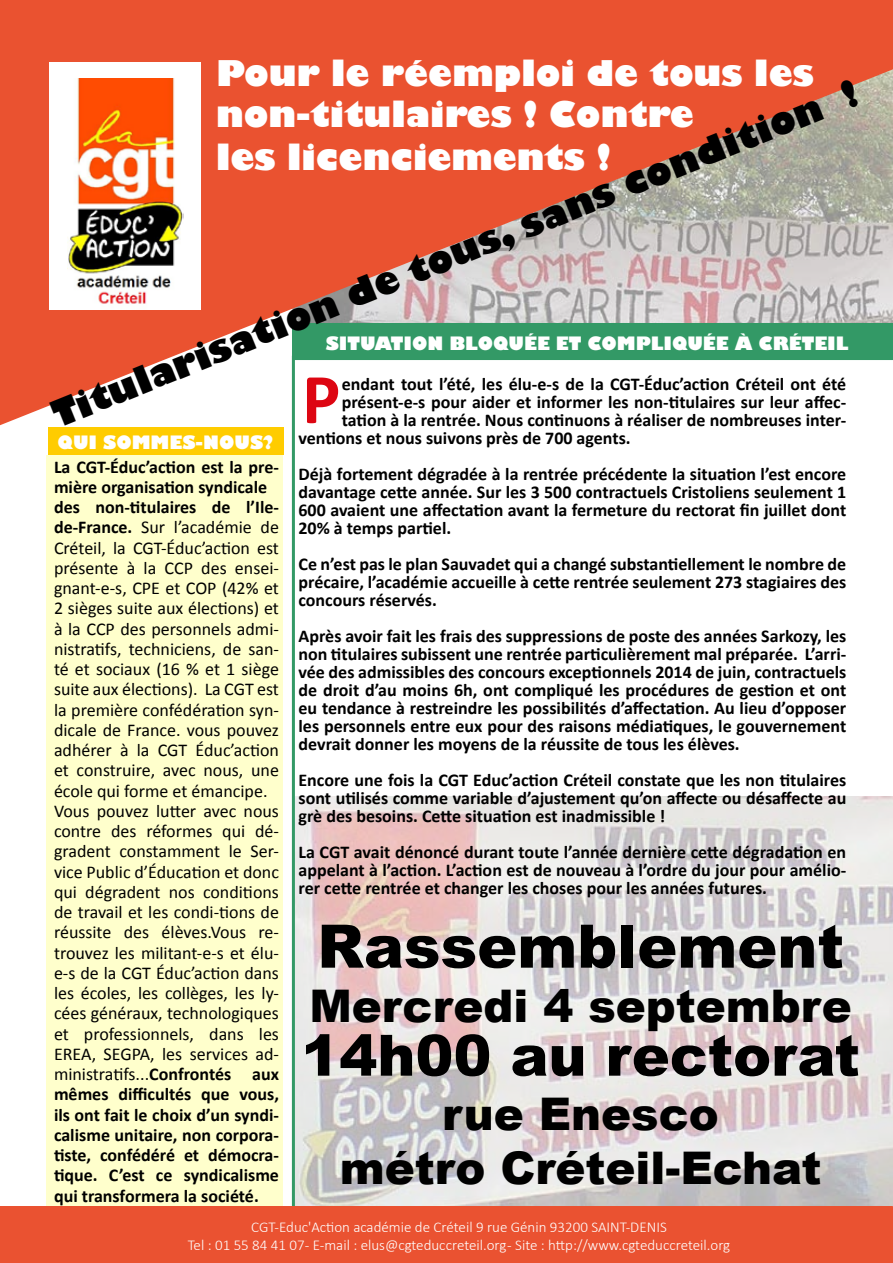
<style>
.page{position:relative;width:893px;height:1263px;background:#fff}
.page>*{position:absolute;margin:0;border:0;box-sizing:border-box;transform-origin:0 0}
.t1{font:700 72px "Calibri";color:#dd0612}
.t2{font:900 60px "Arial";color:#000}
.t3{font:900 57px "Arial";color:#000}
.t4{font:900 45px/54px "Arial";color:#000;text-align:center}
.t5{font:800 36px "Gill Sans";color:#000}
.t6{font:800 34.5px/42.3px "Gill Sans";color:#fff}
.t7{font:700 18px/18px "Calibri";color:#000;text-align:justify}
.t8{font:18px/20.2px "Calibri";color:#000}
.t9{font:800 18px "Gill Sans";color:#fff}
.t10{font:300 15px/18px "Calibri";color:#fff;text-align:center}
.s1{font-weight:700}
</style>
<div class="page">
<img style="left:295px;top:797px;width:598px;height:409px">
<div style="left:47px;top:455px;width:236px;height:751px;background:#ffc"></div>
<svg style="left:0;top:0;width:893px;height:425px;fill:#ea5230"></svg>
<div style="left:50px;top:62px;width:151px;height:248px;background:#fff"></div>
<img style="left:67px;top:78px;width:116px;height:226px">
<div style="left:293px;top:324px;width:599px;height:35px;background:#396"></div>
<div style="left:292px;top:323px;width:601px;height:37px;border:2px solid #396"></div>
<hr style="left:292px;top:356px;width:3px;height:850px;background:#396">
<div style="left:0;top:1206px;width:893px;height:57px;background:#ea5231"></div>
<div style="left:48px;top:427px;width:236px;height:28px;background:#fc0"></div>
<h3 class="t6" style="left:216px;top:54px;width:599px">Pour le réemploi de tous les non-titulaires ! Contre<br>les licenciements !</h3>
<h3 class="t5" style="left:46px;top:395px;width:867px;rotate:-22deg">Titularisation de tous, sans condition !</h3>
<p class="t9" style="left:326px;top:332px;width:524px">SITUATION BLOQUÉE ET COMPLIQUÉE À CRÉTEIL</p>
<p class="t7" style="left:342px;top:375px;width:506px">endant tout l’été, les élu-e-s de la CGT-Éduc’action Créteil ont été</p>
<p class="t7" style="left:342px;top:393px;width:506px">présent-e-s pour aider et informer les non-titulaires sur leur affec-</p>
<p class="t7" style="left:342px;top:411px;width:506px">tation à la rentrée. Nous continuons à réaliser de nombreuses inter-</p>
<p class="t7" style="left:298px;top:429px;width:334px">ventions et nous suivons près de 700 agents.</p>
<p class="t7" style="left:298px;top:465px;width:549px">Déjà fortement dégradée à la rentrée précédente la situation l’est encore davantage cette année. Sur les 3 500 contractuels Cristoliens seulement 1<br>600 avaient une affectation avant la fermeture du rectorat fin juillet dont 20% à temps partiel.</p>
<p class="t7" style="left:298px;top:555px;width:549px">Ce n’est pas le plan Sauvadet qui a changé substantiellement le nombre de précaire, l’académie accueille à cette rentrée seulement 273 stagiaires des concours réservés.</p>
<p class="t7" style="left:298px;top:627px;width:549px">Après avoir fait les frais des suppressions de poste des années Sarkozy, les non titulaires subissent une rentrée particulièrement mal préparée. L’arri&shy;vée des admissibles des concours exceptionnels 2014 de juin, contractuels de droit d’au moins 6h, ont compliqué les procédures de gestion et ont eu tendance à restreindre les possibilités d’affectation. Au lieu d’opposer les personnels entre eux pour des raisons médiatiques, le gouvernement devrait donner les moyens de la réussite de tous les élèves.</p>
<p class="t7" style="left:298px;top:771px;width:549px">Encore une fois la CGT Educ’action Créteil constate que les non titulaires sont utilisés comme variable d’ajustement qu’on affecte ou désaffecte au grè des besoins. Cette situation est inadmissible !</p>
<p class="t7" style="left:298px;top:843px;width:549px">La CGT avait dénoncé durant toute l’année dernière cette dégradation en appelant à l’action. L’action est de nouveau à l’ordre du jour pour amélio&shy;rer cette rentrée et changer les choses pour les années futures.</p>
<h1 class="t1" style="left:302px;top:353px;width:40px">P</h1>
<p class="t9" style="left:58px;top:431px;width:217px">QUI SOMMES-NOUS?</p>
<p class="t8" style="left:54px;top:456px;width:227px"><span class="s1">La CGT-Éduc’action est la pre&shy;mière organisation syndicale des non-titulaires de l’Ile&shy;de-France.</span> Sur l’académie de<br>Créteil, la CGT-Éduc’action est présente à la CCP des ensei&shy;gnant-e-s, CPE et COP (42% et<br>2 sièges suite aux élections) et à la CCP des personnels admi&shy;nistratifs, techniciens, de san&shy;té et sociaux (16 % et 1 siège suite aux élections). La CGT est la première confédération syn&shy;dicale de France. vous pouvez adhérer à la CGT Éduc’action et construire, avec nous, une école qui forme et émancipe.<br>Vous pouvez lutter avec nous contre des réformes qui dé&shy;gradent constamment le Ser&shy;vice Public d’Éducation et donc qui dégradent nos conditions de travail et les condi-tions de réussite des élèves.Vous re&shy;trouvez les militant-e-s et élu&shy;e-s de la CGT Éduc’action dans les écoles, les collèges, les ly&shy;cées généraux, technologiques et professionnels, dans les<br>EREA, SEGPA, les services ad&shy;ministratifs...<span class="s1">Confrontés aux mêmes difficultés que vous, ils ont fait le choix d’un syndi&shy;calisme unitaire, non corpora&shy;tiste, confédéré et démocra&shy;tique. C’est ce syndicalisme qui transformera la société.</span></p>
<h2 class="t2" style="left:317px;top:903px;width:528px">Rassemblement</h2>
<h3 class="t4" style="left:309px;top:977px;width:544px">Mercredi 4 septembre</h3>
<h3 class="t3" style="left:301px;top:1014px;width:560px">14h00 au rectorat</h3>
<h3 class="t4" style="left:340px;top:1085px;width:483px">rue Enesco<br>métro Créteil-Echat</h3>
<p class="t10" style="left:188px;top:1218px;width:544px">CGT-Educ'Action académie de Créteil 9 rue Génin 93200 SAINT-DENIS<br>Tel : 01 55 84 41 07- E-mail : elus@cgteduccreteil.org - Site : http://www.cgteduccreteil.org</p>
</div>
